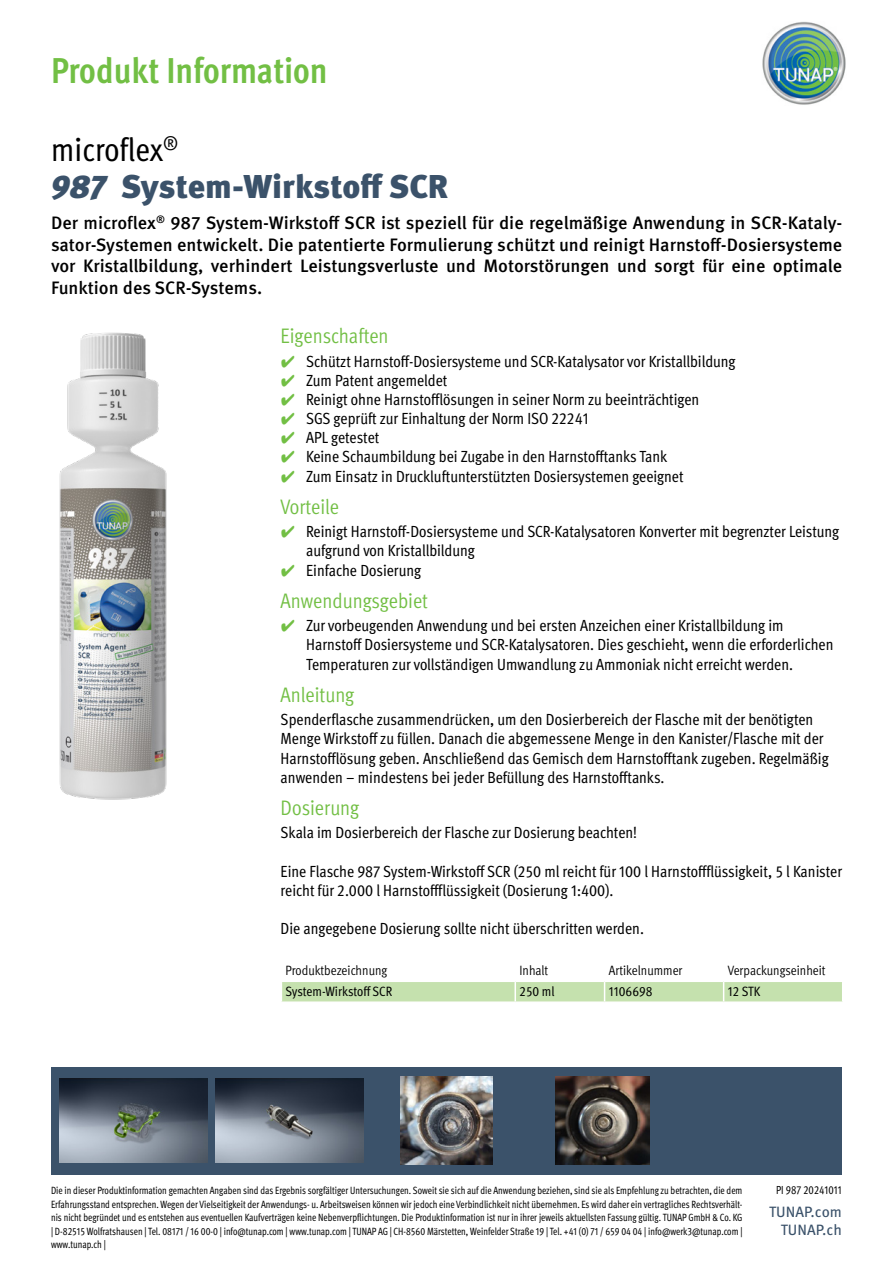
<style>
.page{position:relative;width:893px;height:1263px;background:#fff}
.page>*{position:absolute;margin:0;border:0;box-sizing:border-box;transform-origin:0 0}
.t1{font:700 condensed 36px "Meta Pro";color:#72bf44}
.t2{font:900 33px "Meta Pro";letter-spacing:-.005em;color:#3b526a}
.t3{font:condensed 33px "Meta Pro";color:#000}
.t4{font:condensed 21px "Meta Pro";letter-spacing:-.005em;color:#72bf44}
.t5{font:500 18px/21.6px "Meta Pro";color:#000;text-align:justify}
.t6{font:condensed 16.2px/19px "Meta Pro";color:#000}
.t7{font:15px/18px "Meta Pro";color:#3b526a;text-align:right}
.t8{font:condensed 13.5px "Meta Pro";color:#000}
.t9{font:condensed 13.5px "Meta Pro";color:#000}
.t10{font:condensed 11.7px "Meta Pro";color:#000;scale:.92 1}
.t11{font:condensed 10.5px/13.5px "Meta Pro";color:#000;text-align:justify;scale:.92 1}
.s1{font-style:italic}
.s2{font-family:"Wuerth Global";font-stretch:normal;color:#72bf44}
</style>
<div class="page">
<img style="left:762px;top:21px;width:84px;height:84px">
<div style="left:51px;top:1068px;width:790px;height:107px;background:#3b526a"></div>
<img style="left:59px;top:1079px;width:148px;height:83px">
<img style="left:216px;top:1079px;width:148px;height:83px">
<img style="left:400px;top:1076px;width:92px;height:89px">
<img style="left:555px;top:1076px;width:95px;height:89px">
<img style="left:59px;top:332px;width:108px;height:468px">
<svg style="left:281px;top:981px;width:561px;height:21px;background:#c9e3b4"></svg>
<hr style="left:724px;top:1001px;width:119px;height:2px;background:#fff">
<h1 class="t1" style="left:51px;top:43px;width:278px">Produkt Information</h1>
<h2 class="t3" style="left:51px;top:125px;width:129px">microflex<sup>®</sup></h2>
<h2 class="t2" style="left:51px;top:161px;width:399px"><span class="s1">987</span> System-Wirkstoff SCR</h2>
<p class="t5" style="left:51px;top:211px;width:793px">Der microflex<sup>®</sup> 987 System-Wirkstoff SCR ist speziell für die regelmäßige Anwendung in SCR-Kataly&shy;sator-Systemen entwickelt. Die patentierte Formulierung schützt und reinigt Harnstoff-Dosiersysteme vor Kristallbildung, verhindert Leistungsverluste und Motorstörungen und sorgt für eine optimale Funktion des SCR-Systems.</p>
<p class="t4" style="left:281px;top:321px;width:109px">Eigenschaften</p>
<p class="t6" style="left:281px;top:350px;width:456px"><span class="s2">✔</span> Schützt Harnstoff-Dosiersysteme und SCR-Katalysator vor Kristallbildung</p>
<p class="t6" style="left:281px;top:369px;width:168px"><span class="s2">✔</span> Zum Patent angemeldet</p>
<p class="t6" style="left:281px;top:389px;width:420px"><span class="s2">✔</span> Reinigt ohne Harnstofflösungen in seiner Norm zu beeinträchtigen</p>
<p class="t6" style="left:281px;top:408px;width:310px"><span class="s2">✔</span> SGS geprüft zur Einhaltung der Norm ISO 22241</p>
<p class="t6" style="left:281px;top:427px;width:100px"><span class="s2">✔</span> APL getestet</p>
<p class="t6" style="left:281px;top:446px;width:388px"><span class="s2">✔</span> Keine Schaumbildung bei Zugabe in den Harnstofftanks Tank</p>
<p class="t6" style="left:281px;top:465px;width:404px"><span class="s2">✔</span> Zum Einsatz in Druckluftunterstützten Dosiersystemen geeignet</p>
<p class="t4" style="left:281px;top:491px;width:60px">Vorteile</p>
<p class="t6" style="left:306px;top:521px;width:535px;text-indent:-26px"><span class="s2">✔</span> Reinigt Harnstoff-Dosiersysteme und SCR-Katalysatoren Konverter mit begrenzter Leistung aufgrund von Kristallbildung</p>
<p class="t6" style="left:281px;top:559px;width:142px"><span class="s2">✔</span> Einfache Dosierung</p>
<p class="t4" style="left:281px;top:585px;width:149px">Anwendungsgebiet</p>
<p class="t6" style="left:306px;top:615px;width:529px;text-indent:-26px"><span class="s2">✔</span> Zur vorbeugenden Anwendung und bei ersten Anzeichen einer Kristallbildung im<br>Harnstoff Dosiersysteme und SCR-Katalysatoren. Dies geschieht, wenn die erforderlichen<br>Temperaturen zur vollständigen Umwandlung zu Ammoniak nicht erreicht werden.</p>
<p class="t4" style="left:281px;top:679px;width:75px">Anleitung</p>
<p class="t6" style="left:281px;top:709px;width:550px">Spenderflasche zusammendrücken, um den Dosierbereich der Flasche mit der benötigten Menge Wirkstoff zu füllen. Danach die abgemessene Menge in den Kanister/Flasche mit der Harnstofflösung geben. Anschließend das Gemisch dem Harnstofftank zugeben. Regelmäßig anwenden – mindestens bei jeder Befüllung des Harnstofftanks.</p>
<p class="t4" style="left:281px;top:792px;width:80px">Dosierung</p>
<p class="t6" style="left:281px;top:822px;width:358px">Skala im Dosierbereich der Flasche zur Dosierung beachten!</p>
<p class="t6" style="left:281px;top:860px;width:563px">Eine Flasche 987 System-Wirkstoff SCR (250 ml reicht für 100 l Harnstoffflüssigkeit, 5 l Kanister reicht für 2.000 l Harnstoffflüssigkeit (Dosierung 1:400).</p>
<p class="t6" style="left:281px;top:918px;width:365px">Die angegebene Dosierung sollte nicht überschritten werden.</p>
<p class="t8" style="left:286px;top:960px;width:103px">Produktbezeichnung</p>
<p class="t8" style="left:519px;top:960px;width:30px">Inhalt</p>
<p class="t8" style="left:609px;top:960px;width:75px">Artikelnummer</p>
<p class="t8" style="left:728px;top:960px;width:99px">Verpackungseinheit</p>
<p class="t9" style="left:286px;top:981px;width:108px">System-Wirkstoff SCR</p>
<p class="t9" style="left:519px;top:981px;width:37px">250 ml</p>
<p class="t9" style="left:609px;top:981px;width:45px">1106698</p>
<p class="t9" style="left:728px;top:981px;width:34px">12 STK</p>
<p class="t11" style="left:51px;top:1183px;width:753px">Die in dieser Produktinformation gemachten Angaben sind das Ergebnis sorgfältiger Untersuchungen. Soweit sie sich auf die Anwendung beziehen, sind sie als Empfehlung zu betrachten, die dem Erfahrungsstand entsprechen. Wegen der Vielseitigkeit der Anwendungs- u. Arbeitsweisen können wir jedoch eine Verbindlichkeit nicht übernehmen. Es wird daher ein vertragliches Rechtsverhält&shy;nis nicht begründet und es entstehen aus eventuellen Kaufverträgen keine Nebenverpflichtungen. Die Produktinformation ist nur in ihrer jeweils aktuellsten Fassung gültig. TUNAP GmbH &amp; Co. KG | D-82515 Wolfratshausen | Tel. 08171 / 16 00-0 | info@tunap.com | www.tunap.com | TUNAP AG | CH-8560 Märstetten, Weinfelder Straße 19 | Tel. +41 (0) 71 / 659 04 04 | info@werk3@tunap.com | www.tunap.ch |</p>
<p class="t10" style="left:776px;top:1181px;width:73px">PI 987 20241011</p>
<p class="t7" style="left:769px;top:1202px;width:74px">TUNAP.com<br>TUNAP.ch</p>
</div>
